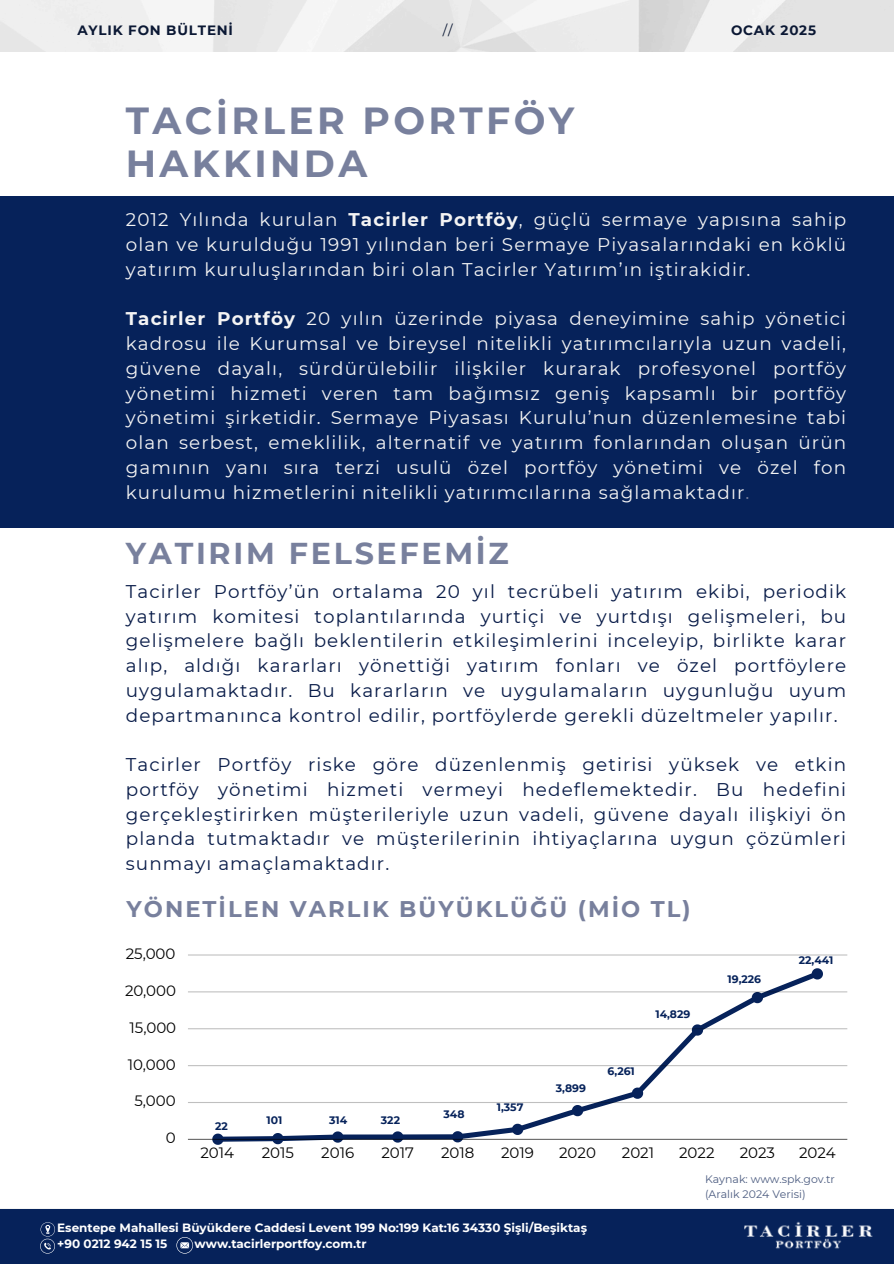
<style>
.page{position:relative;width:894px;height:1264px;background:#fff}
.page>*{position:absolute;margin:0;border:0;box-sizing:border-box;transform-origin:0 0}
.t1{font:700 37.65px/42.8px "Montserrat";letter-spacing:.09em;color:#78809d}
.t2{font:700 30.15px "Montserrat";letter-spacing:.09em;color:#78809d}
.t3{font:700 22.65px "Montserrat";letter-spacing:.09em;color:#78809d}
.t4{font:18.3px/24.8px "Montserrat";letter-spacing:.06em;color:#f4f4f4;text-align:justify}
.t5{font:18.3px/24.8px "Montserrat";letter-spacing:.06em;color:#081b48;text-align:justify}
.t6{font:15px "Montserrat";color:#000}
.t7{font:700 13.5px "Montserrat";letter-spacing:.06em;color:#0b1834}
.t8{font:13.5px "Montserrat";color:#0b1834}
.t9{font:700 12px/16px "Montserrat";color:#fff}
.t10{font:10.95px/14.5px "Montserrat";color:#4d5d81}
.t11{font:700 10.8px "Montserrat";color:#06225a}
.s1{font-weight:700}
.s2{color:#78809d}
</style>
<div class="page">
<img style="left:0;top:0;width:893px;height:52px">
<div style="left:0;top:196px;width:893px;height:331px;background:#06225a"></div>
<div style="left:0;top:1208px;width:893px;height:55px;background:#06225a"></div>
<svg style="left:40px;top:1222px;width:15px;height:31px"></svg>
<svg style="left:176px;top:1237px;width:17px;height:16px"></svg>
<img style="left:744px;top:1221px;width:128px;height:28px">
<div style="left:338px;top:1134px;width:59px;height:5px;background:#06225a"></div>
<div style="left:397px;top:1134px;width:60px;height:5px;background:#06225a"></div>
<svg style="left:212px;top:1131px;width:131px;height:13px"></svg>
<svg style="left:392px;top:1131px;width:11px;height:11px"></svg>
<svg style="left:452px;top:968px;width:371px;height:174px"></svg>
<hr style="left:188px;top:1138px;width:659px;height:1px;background:#000;opacity:.6">
<hr style="left:188px;top:1101px;width:659px;height:2px;background:#000;opacity:.25">
<hr style="left:188px;top:1065px;width:659px;height:1px;background:#c4c4c4">
<hr style="left:188px;top:1028px;width:659px;height:1px;background:#ccc">
<hr style="left:188px;top:991px;width:659px;height:1px;background:#d4d4d4">
<hr style="left:188px;top:954px;width:659px;height:1px;background:#dcdcdc">
<p class="t7" style="left:77px;top:21px;width:157px">AYLIK FON BÜLTENİ</p>
<h4 class="t8" style="left:442px;top:21px;width:11px">//</h4>
<h1 class="t7" style="left:730px;top:21px;width:87px">OCAK 2025</h1>
<h4 class="t1" style="left:126px;top:100px;width:450px">TACİRLER PORTFÖY<br>HAKKINDA</h4>
<p class="t4" style="left:126px;top:207px;width:721px">2012 Yılında kurulan <span class="s1">Tacirler Portföy</span>, güçlü sermaye yapısına sahip olan ve kurulduğu 1991 yılından beri Sermaye Piyasalarındaki en köklü yatırım kuruluşlarından biri olan Tacirler Yatırım’ın iştirakidir.</p>
<h5 class="t4" style="left:126px;top:306px;width:721px"><span class="s1">Tacirler Portföy</span> 20 yılın üzerinde piyasa deneyimine sahip yönetici kadrosu ile Kurumsal ve bireysel nitelikli yatırımcılarıyla uzun vadeli, güvene dayalı, sürdürülebilir ilişkiler kurarak profesyonel portföy yönetimi hizmeti veren tam bağımsız geniş kapsamlı bir portföy yönetimi şirketidir. Sermaye Piyasası Kurulu’nun düzenlemesine tabi olan serbest, emeklilik, alternatif ve yatırım fonlarından oluşan ürün gamının yanı sıra terzi usulü özel portföy yönetimi ve özel fon kurulumu hizmetlerini nitelikli yatırımcılarına sağlamaktadır<span class="s2">.</span></h5>
<h4 class="t2" style="left:126px;top:535px;width:384px">YATIRIM FELSEFEMİZ</h4>
<p class="t5" style="left:126px;top:579px;width:721px">Tacirler Portföy’ün ortalama 20 yıl tecrübeli yatırım ekibi, periodik yatırım komitesi toplantılarında yurtiçi ve yurtdışı gelişmeleri, bu gelişmelere bağlı beklentilerin etkileşimlerini inceleyip, birlikte karar alıp, aldığı kararları yönettiği yatırım fonları ve özel portföylere uygulamaktadır. Bu kararların ve uygulamaların uygunluğu uyum departmanınca kontrol edilir, portföylerde gerekli düzeltmeler yapılır.</p>
<h5 class="t5" style="left:126px;top:752px;width:721px">Tacirler Portföy riske göre düzenlenmiş getirisi yüksek ve etkin portföy yönetimi hizmeti vermeyi hedeflemektedir. Bu hedefini gerçekleştirirken müşterileriyle uzun vadeli, güvene dayalı ilişkiyi ön planda tutmaktadır ve müşterilerinin ihtiyaçlarına uygun çözümleri sunmayı amaçlamaktadır.</h5>
<h2 class="t3" style="left:126px;top:895px;width:565px">YÖNETİLEN VARLIK BÜYÜKLÜĞÜ (MİO TL)</h2>
<p class="t6" style="left:126px;top:944px;width:51px">25,000</p>
<p class="t6" style="left:125px;top:981px;width:53px">20,000</p>
<p class="t6" style="left:129px;top:1018px;width:48px">15,000</p>
<p class="t6" style="left:128px;top:1055px;width:49px">10,000</p>
<p class="t6" style="left:134px;top:1091px;width:43px">5,000</p>
<p class="t6" style="left:166px;top:1128px;width:11px">0</p>
<h3 class="t11" style="left:215px;top:1119px;width:14px">22</h3>
<p class="t11" style="left:266px;top:1113px;width:17px">101</p>
<h6 class="t11" style="left:329px;top:1113px;width:20px">314</h6>
<h6 class="t11" style="left:381px;top:1113px;width:21px">322</h6>
<h6 class="t11" style="left:443px;top:1107px;width:22px">348</h6>
<p class="t11" style="left:496px;top:1100px;width:28px">1,357</p>
<h6 class="t11" style="left:555px;top:1081px;width:32px">3,899</h6>
<h6 class="t11" style="left:607px;top:1064px;width:29px">6,261</h6>
<h6 class="t11" style="left:655px;top:1007px;width:36px">14,829</h6>
<h6 class="t11" style="left:727px;top:972px;width:35px">19,226</h6>
<h6 class="t11" style="left:798px;top:954px;width:36px">22,441</h6>
<p class="t6" style="left:200px;top:1143px;width:35px">2014</p>
<p class="t6" style="left:262px;top:1143px;width:34px">2015</p>
<p class="t6" style="left:321px;top:1143px;width:34px">2016</p>
<p class="t6" style="left:381px;top:1143px;width:34px">2017</p>
<p class="t6" style="left:441px;top:1143px;width:35px">2018</p>
<p class="t6" style="left:501px;top:1143px;width:34px">2019</p>
<p class="t6" style="left:559px;top:1143px;width:38px">2020</p>
<p class="t6" style="left:621px;top:1143px;width:34px">2021</p>
<p class="t6" style="left:679px;top:1143px;width:37px">2022</p>
<p class="t6" style="left:739px;top:1143px;width:37px">2023</p>
<p class="t6" style="left:798px;top:1143px;width:38px">2024</p>
<h4 class="t9" style="left:57px;top:1219px;width:531px">Esentepe Mahallesi Büyükdere Caddesi Levent 199 No:199 Kat:16 34330 Şişli/Beşiktaş +90 0212 942 15 15</h4>
<h4 class="t9" style="left:194px;top:1235px;width:173px">www.tacirlerportfoy.com.tr</h4>
<h6 class="t10" style="left:704px;top:1171px;width:131px">Kaynak: www.spk.gov.tr (Aralık 2024 Verisi)</h6>
</div>
